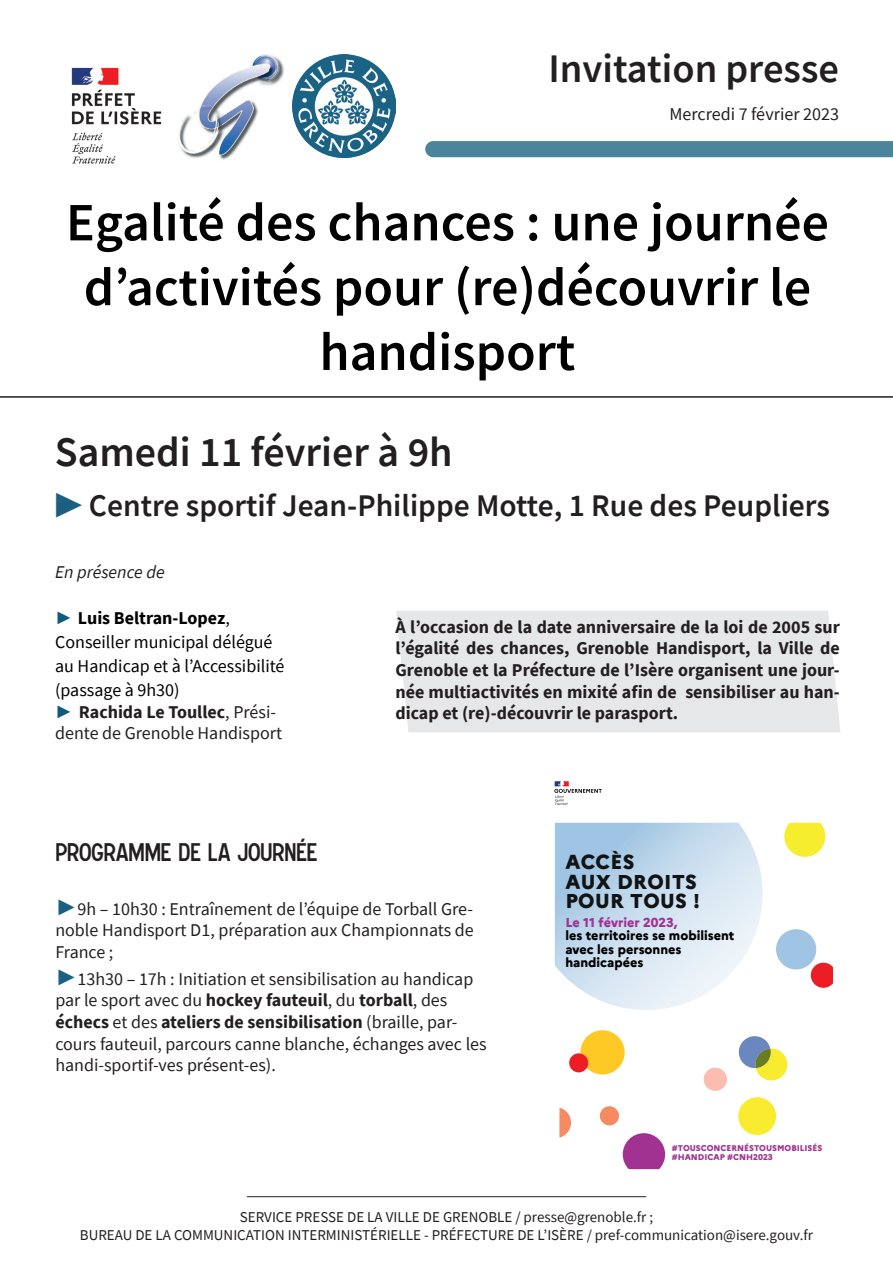
<style>
.page{position:relative;width:893px;height:1263px;background:#fff}
.page>*{position:absolute;margin:0;border:0;box-sizing:border-box;transform-origin:0 0}
.t1{font:600 54px/64.8px "Source Sans Pro";color:#000;text-align:center}
.t2{font:600 42px "Source Sans Pro";color:#231f20}
.t3{font:600 40.5px "Source Sans Pro";color:#231f20}
.t4{font:600 31.5px "Source Sans Pro";color:#231f20}
.t5{font:22.5px "Caracteres L2";color:#231f20}
.t6{font:800 19.95px/19.4px "Marianne";letter-spacing:.02em;color:#111314}
.t7{font:18px/21.6px "Source Sans Pro";color:#231f20}
.t8{font:700 18px/21.6px "Source Sans Pro";color:#231f20;text-align:justify}
.t9{font:18px/24px "Source Sans Pro";color:#000001}
.t10{font:italic 18px "Source Sans Pro";color:#231f20}
.t11{font:15px/18px "Source Sans Pro";color:#231f20;text-align:center}
.t12{font:800 12.75px/13.4px "Marianne";color:#000001}
.t13{font:800 12.75px "Marianne";color:#a13292}
.t14{font:800 8.25px/9.9px "Marianne";color:#a03290}
.s1{color:#1b6081}
.s2{font-family:"Arial";font-weight:900;color:#0e5b7d}
.s3{font-weight:700}
.s4{font-family:"Arial";font-weight:900;font-size:22.5px;color:#1b6081}
</style>
<div class="page">
<hr style="left:0;top:396px;width:893px;height:2px;background:#231f20">
<hr style="left:247px;top:1196px;width:399px;height:1px;background:#231f20">
<img style="left:293px;top:54px;width:103px;height:103px">
<div style="left:425px;top:141px;width:468px;height:16px;background:#4b849b"></div>
<div style="left:396px;top:610px;width:444px;height:122px;background:#e6e7e9"></div>
<img style="left:71px;top:67px;width:91px;height:97px">
<img style="left:178px;top:54px;width:106px;height:106px">
<svg style="left:555px;top:823px;width:207px;height:187px;background:#cfe1f0"></svg>
<svg style="left:554px;top:781px;width:48px;height:24px"></svg>
<div style="left:776px;top:929px;width:40px;height:40px;background:#a0c4e3;border-radius:50%"></div>
<svg style="left:811px;top:963px;width:21px;height:25px"></svg>
<svg style="left:784px;top:823px;width:41px;height:34px"></svg>
<svg style="left:580px;top:1030px;width:45px;height:44px"></svg>
<svg style="left:559px;top:1036px;width:229px;height:134px"></svg>
<h3 class="t3" style="left:548px;top:42px;width:292px">Invitation presse</h3>
<p class="t7" style="left:669px;top:103px;width:171px">Mercredi 7 février 2023</p>
<h1 class="t1" style="left:66px;top:189px;width:764px">Egalité des chances : une journée d’activités pour (re)découvrir le handisport</h1>
<h2 class="t2" style="left:55px;top:425px;width:399px">Samedi 11 février à 9h</h2>
<h3 class="t4" style="left:55px;top:485px;width:777px"><span class="s1">▶</span> Centre sportif Jean-Philippe Motte, 1 Rue des Peupliers</h3>
<p class="t10" style="left:55px;top:561px;width:111px">En présence de</p>
<p class="t9" style="left:55px;top:606px;width:231px"><span class="s2">►</span> <span class="s3">Luis Beltran-Lopez</span>,<br>Conseiller municipal délégué au Handicap et à l’Accessibilité (passage à 9h30)</p>
<p class="t7" style="left:55px;top:701px;width:229px"><span class="s2">►</span> <span class="s3">Rachida Le Toullec</span>, Prési&shy;dente de Grenoble Handisport</p>
<p class="t8" style="left:395px;top:616px;width:446px">À l’occasion de la date anniversaire de la loi de 2005 sur l’égalité des chances, Grenoble Handisport, la Ville de Grenoble et la Préfecture de l’Isère organisent une jour&shy;née multiactivités en mixité afin de sensibiliser au han&shy;dicap et (re)-découvrir le parasport.</p>
<p class="t5" style="left:55px;top:838px;width:264px">PROGRAMME DE LA JOURNÉE</p>
<p class="t7" style="left:55px;top:898px;width:420px;text-align:justify"><span class="s4">►</span>9h – 10h30 : Entraînement de l’équipe de Torball Gre&shy;noble Handisport D1, préparation aux Championnats de France ;</p>
<p class="t7" style="left:55px;top:968px;width:433px"><span class="s4">►</span>13h30 – 17h : Initiation et sensibilisation au handicap par le sport avec du <span class="s3">hockey fauteuil</span>, du <span class="s3">torball</span>, des <span class="s3">échecs</span> et des <span class="s3">ateliers de sensibilisation</span> (braille, par&shy;cours fauteuil, parcours canne blanche, échanges avec les handi-sportif-ves présent-es).</p>
<p class="t6" style="left:565px;top:851px;width:136px">ACCÈS<br>AUX DROITS<br>POUR TOUS !</p>
<p class="t13" style="left:565px;top:913px;width:113px">Le 11 février 2023,</p>
<p class="t12" style="left:565px;top:928px;width:171px">les territoires se mobilisent avec les personnes handicapées</p>
<p class="t14" style="left:672px;top:1142px;width:152px">#TOUSCONCERNÉSTOUSMOBILISÉS #HANDICAP #CNH2023</p>
<p class="t11" style="left:80px;top:1208px;width:735px">SERVICE PRESSE DE LA VILLE DE GRENOBLE / presse@grenoble.fr ;<br>BUREAU DE LA COMMUNICATION INTERMINISTÉRIELLE - PRÉFECTURE DE L’ISÈRE / pref-communication@isere.gouv.fr</p>
</div>
